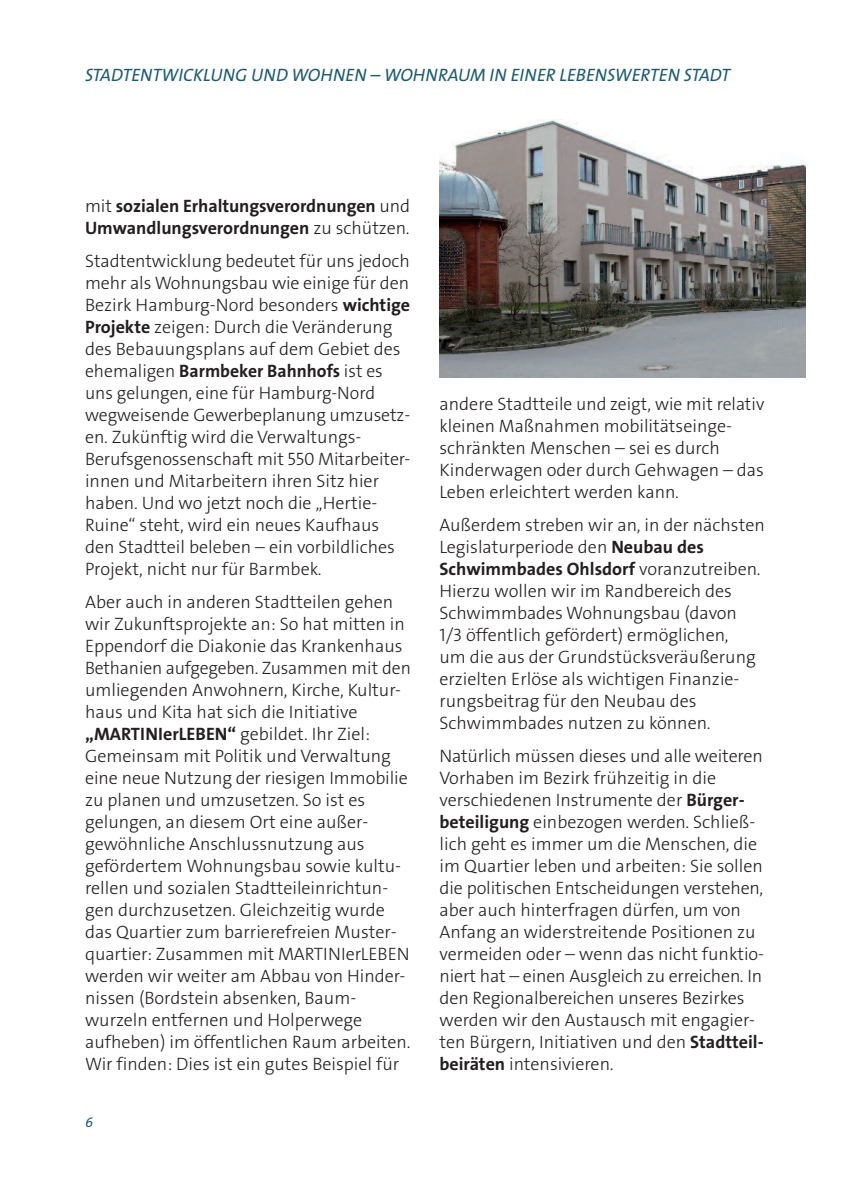
<style>
.page{position:relative;width:845px;height:1202px;background:#fff}
.page>*{position:absolute;margin:0;border:0;box-sizing:border-box;transform-origin:0 0}
.t1{font:300 18px/22px "SPD The Sans";color:#231f20}
.t2{font:700 18px/22px "SPD The Sans";letter-spacing:-.005em;color:#231f20}
.t3{font:italic 18px "SPD The Sans";color:#1f5b71}
.t4{font:italic 14px "SPD The Sans";color:#1f5b71}
.s1{font-weight:300}
.s2{font-weight:700}
</style>
<div class="page">
<img style="left:439px;top:119px;width:366px;height:258px">
<p class="t3" style="left:85px;top:68px;width:646px">STADTENTWICKLUNG UND WOHNEN – WOHNRAUM IN EINER LEBENSWERTEN STADT</p>
<p class="t2" style="left:85px;top:196px;width:327px"><span class="s1">mit</span> sozialen Erhaltungsverordnungen <span class="s1">und<br></span>Umwandlungsverordnungen <span class="s1">zu schützen.</span></p>
<p class="t1" style="left:85px;top:251px;width:327px">Stadtentwicklung bedeutet für uns jedoch mehr als Wohnungsbau wie einige für den Bezirk Hamburg-Nord besonders <span class="s2">wichtige Projekte</span> zeigen: Durch die Veränderung des Bebauungsplans auf dem Gebiet des ehemaligen <span class="s2">Barmbeker Bahnhofs</span> ist es uns gelungen, eine für Hamburg-Nord wegweisende Gewerbeplanung umzusetz&shy;en. Zukünftig wird die Verwaltungs-Berufsgenossenschaft mit 550 Mitarbeiter&shy;innen und Mitarbeitern ihren Sitz hier haben. Und wo jetzt noch die „Hertie-Ruine“ steht, wird ein neues Kaufhaus den Stadtteil beleben – ein vorbildliches Projekt, nicht nur für Barmbek.</p>
<p class="t1" style="left:85px;top:592px;width:327px">Aber auch in anderen Stadtteilen gehen wir Zukunftsprojekte an: So hat mitten in Eppendorf die Diakonie das Krankenhaus Bethanien aufgegeben. Zusammen mit den umliegenden Anwohnern, Kirche, Kultur&shy;haus und Kita hat sich die Initiative <span class="s2">„MARTINIerLEBEN“</span> gebildet. Ihr Ziel:<br>Gemeinsam mit Politik und Verwaltung eine neue Nutzung der riesigen Immobilie zu planen und umzusetzen. So ist es gelungen, an diesem Ort eine außer&shy;gewöhnliche Anschlussnutzung aus gefördertem Wohnungsbau sowie kultu&shy;rellen und sozialen Stadtteileinrichtun&shy;gen durchzusetzen. Gleichzeitig wurde das Quartier zum barrierefreien Muster&shy;quartier: Zusammen mit MARTINIerLEBEN werden wir weiter am Abbau von Hinder&shy;nissen (Bordstein absenken, Baum&shy;wurzeln entfernen und Holperwege aufheben) im öffentlichen Raum arbeiten.<br>Wir finden: Dies ist ein gutes Beispiel für</p>
<p class="t4" style="left:85px;top:1117px;width:9px">6</p>
<p class="t1" style="left:439px;top:395px;width:326px">andere Stadtteile und zeigt, wie mit relativ kleinen Maßnahmen mobilitätseinge&shy;schränkten Menschen – sei es durch Kinderwagen oder durch Gehwagen – das Leben erleichtert werden kann.</p>
<p class="t1" style="left:439px;top:516px;width:327px">Außerdem streben wir an, in der nächsten Legislaturperiode den <span class="s2">Neubau des Schwimmbades Ohlsdorf</span> voranzutreiben.<br>Hierzu wollen wir im Randbereich des Schwimmbades Wohnungsbau (davon<br>1/3 öffentlich gefördert) ermöglichen,<br>um die aus der Grundstücksveräußerung erzielten Erlöse als wichtigen Finanzie&shy;rungsbeitrag für den Neubau des Schwimmbades nutzen zu können.</p>
<p class="t1" style="left:439px;top:747px;width:326px">Natürlich müssen dieses und alle weiteren Vorhaben im Bezirk frühzeitig in die verschiedenen Instrumente der <span class="s2">Bürger&shy;beteiligung</span> einbezogen werden. Schließ&shy;lich geht es immer um die Menschen, die im Quartier leben und arbeiten: Sie sollen die politischen Entscheidungen verstehen, aber auch hinterfragen dürfen, um von Anfang an widerstreitende Positionen zu vermeiden oder – wenn das nicht funktio&shy;niert hat – einen Ausgleich zu erreichen. In den Regionalbereichen unseres Bezirkes werden wir den Austausch mit engagier&shy;ten Bürgern, Initiativen und den <span class="s2">Stadtteil&shy;beiräten</span> intensivieren.</p>
</div>
